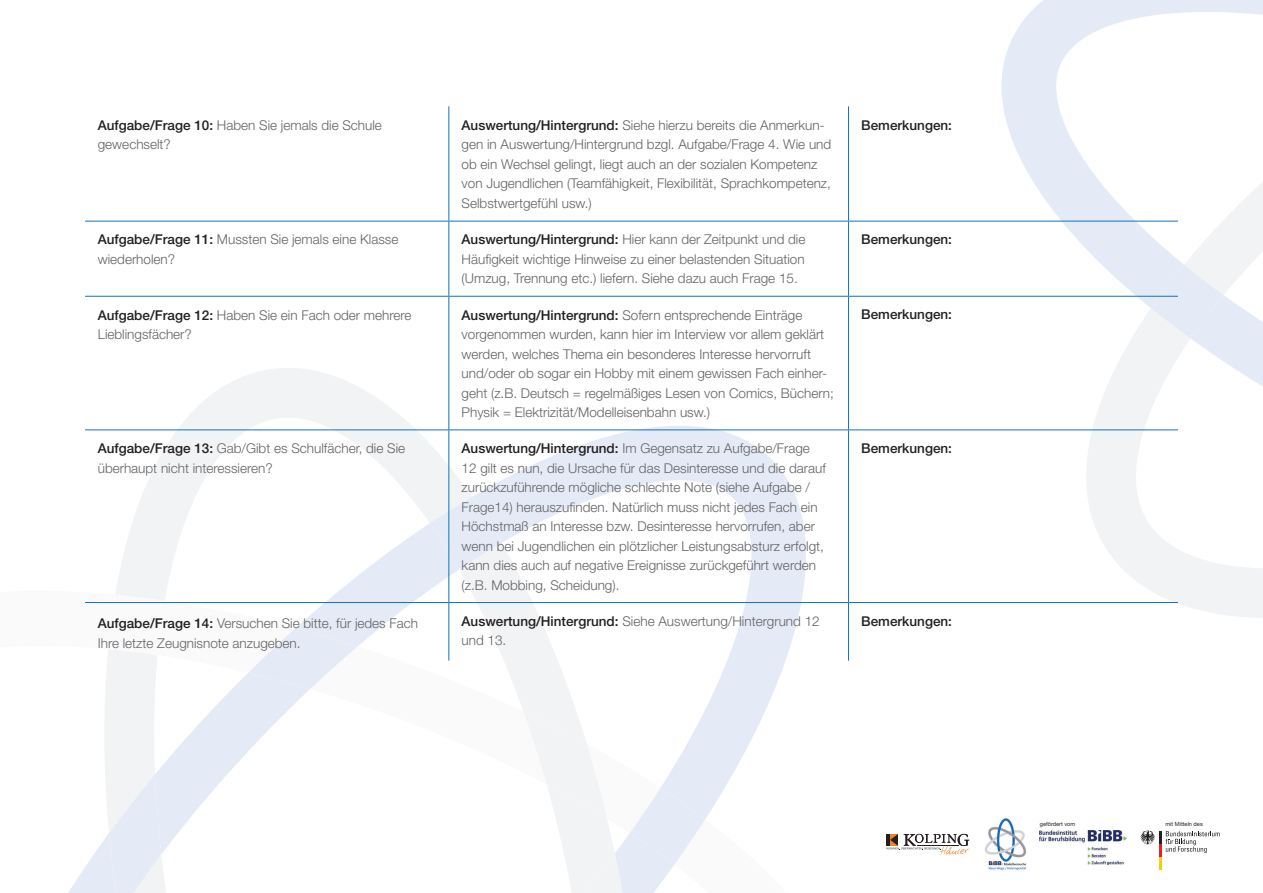
<style>
.page{position:relative;width:1263px;height:893px;background:#fff}
.page>*{position:absolute;margin:0;border:0;box-sizing:border-box;transform-origin:0 0}
.t1{font:300 13.5px/19.5px "Helvetica Neue";color:#636366}
.t2{font:500 13.5px "Helvetica Neue";color:#231f20}
.t3{font:5.7px "Helvetica Neue";color:#231f20}
.s1{font-weight:500;color:#231f20}
</style>
<div class="page">
<svg style="left:1079px;top:309px;width:184px;height:309px"></svg>
<svg style="left:1184px;top:308px;width:79px;height:79px"></svg>
<svg style="left:984px;top:0;width:279px;height:308px"></svg>
<div style="left:1151px;top:265px;width:72px;height:74px;background:linear-gradient(to right,#e5ebf5,#e8edf6);border-radius:32px"></div>
<svg style="left:115px;top:368px;width:357px;height:155px"></svg>
<svg style="left:472px;top:426px;width:346px;height:232px;fill:#e5ebf6"></svg>
<div style="left:430px;top:497px;width:72px;height:72px;background:linear-gradient(to right,#eff1f5,#e2e9f6);border-radius:28px"></div>
<svg style="left:68px;top:523px;width:718px;height:370px"></svg>
<img style="left:1039px;top:831px;width:87px;height:33px">
<svg style="left:1140px;top:830px;width:80px;height:40px"></svg>
<img style="left:985px;top:818px;width:42px;height:53px">
<svg style="left:886px;top:834px;width:84px;height:22px"></svg>
<hr style="left:448px;top:106px;width:1px;height:115px;background:#1074bc">
<hr style="left:848px;top:106px;width:1px;height:115px;background:#1074bc">
<hr style="left:85px;top:221px;width:364px;height:1px;background:#1074bc">
<hr style="left:449px;top:221px;width:399px;height:1px;background:#1074bc">
<hr style="left:448px;top:221px;width:1px;height:75px;background:#1074bc">
<hr style="left:848px;top:221px;width:330px;height:1px;background:#1074bc">
<hr style="left:848px;top:221px;width:1px;height:75px;background:#1074bc">
<hr style="left:85px;top:296px;width:364px;height:1px;background:#1074bc">
<hr style="left:449px;top:296px;width:399px;height:1px;background:#1074bc">
<hr style="left:448px;top:297px;width:1px;height:132px;background:#1074bc">
<hr style="left:848px;top:296px;width:330px;height:1px;background:#1074bc">
<hr style="left:848px;top:297px;width:1px;height:132px;background:#1074bc">
<hr style="left:85px;top:429px;width:364px;height:1px;background:#1074bc">
<hr style="left:449px;top:429px;width:399px;height:1px;background:#1074bc">
<hr style="left:448px;top:430px;width:1px;height:172px;background:#1074bc">
<hr style="left:848px;top:429px;width:330px;height:1px;background:#1074bc">
<hr style="left:848px;top:430px;width:1px;height:172px;background:#1074bc">
<hr style="left:448px;top:603px;width:1px;height:58px;background:#1074bc">
<hr style="left:848px;top:603px;width:1px;height:58px;background:#1074bc">
<hr style="left:85px;top:602px;width:364px;height:1px;background:#1074bc">
<hr style="left:449px;top:602px;width:399px;height:1px;background:#1074bc">
<hr style="left:848px;top:602px;width:330px;height:1px;background:#1074bc">
<p class="t1" style="left:98px;top:115px;width:286px"><span class="s1">Aufgabe/Frage 10:</span> Haben Sie jemals die Schule gewechselt?</p>
<p class="t1" style="left:462px;top:115px;width:371px"><span class="s1">Auswertung/Hintergrund:</span> Siehe hierzu bereits die Anmerkun&shy;gen in Auswertung/Hintergrund bzgl. Aufgabe/Frage 4. Wie und ob ein Wechsel gelingt, liegt auch an der sozialen Kompetenz von Jugendlichen (Teamfähigkeit, Flexibilität, Sprachkompetenz, Selbstwertgefühl usw.)</p>
<p class="t2" style="left:861px;top:117px;width:92px">Bemerkungen:</p>
<p class="t1" style="left:98px;top:230px;width:302px"><span class="s1">Aufgabe/Frage 11:</span> Mussten Sie jemals eine Klasse wiederholen?</p>
<p class="t1" style="left:462px;top:230px;width:345px;text-align:justify"><span class="s1">Auswertung/Hintergrund:</span> Hier kann der Zeitpunkt und die Häufigkeit wichtige Hinweise zu einer belastenden Situation (Umzug, Trennung etc.) liefern. Siehe dazu auch Frage 15.</p>
<p class="t2" style="left:861px;top:231px;width:92px">Bemerkungen:</p>
<p class="t1" style="left:98px;top:305px;width:315px"><span class="s1">Aufgabe/Frage 12:</span> Haben Sie ein Fach oder mehrere<br>Lieblingsfächer?</p>
<p class="t1" style="left:462px;top:305px;width:374px"><span class="s1">Auswertung/Hintergrund:</span> Sofern entsprechende Einträge vorgenommen wurden, kann hier im Interview vor allem geklärt werden, welches Thema ein besonderes Interesse hervorruft und/oder ob sogar ein Hobby mit einem gewissen Fach einher&shy;geht (z.B. Deutsch = regelmäßiges Lesen von Comics, Büchern; Physik = Elektrizität/Modelleisenbahn usw.)</p>
<p class="t2" style="left:861px;top:307px;width:92px">Bemerkungen:</p>
<p class="t1" style="left:98px;top:438px;width:309px"><span class="s1">Aufgabe/Frage 13:</span> Gab/Gibt es Schulfächer, die Sie überhaupt nicht interessieren?</p>
<p class="t1" style="left:462px;top:438px;width:366px"><span class="s1">Auswertung/Hintergrund:</span> Im Gegensatz zu Aufgabe/Frage 12 gilt es nun, die Ursache für das Desinteresse und die darauf zurückzuführende mögliche schlechte Note (siehe Aufgabe / Frage14) herauszufinden. Natürlich muss nicht jedes Fach ein Höchstmaß an Interesse bzw. Desinteresse hervorrufen, aber wenn bei Jugendlichen ein plötzlicher Leistungsabsturz erfolgt, kann dies auch auf negative Ereignisse zurückgeführt werden (z.B. Mobbing, Scheidung).</p>
<p class="t2" style="left:861px;top:440px;width:92px">Bemerkungen:</p>
<p class="t1" style="left:98px;top:613px;width:322px"><span class="s1">Aufgabe/Frage 14:</span> Versuchen Sie bitte, für jedes Fach<br>Ihre letzte Zeugnisnote anzugeben.</p>
<p class="t1" style="left:462px;top:611px;width:360px"><span class="s1">Auswertung/Hintergrund:</span> Siehe Auswertung/Hintergrund 12 und 13.</p>
<p class="t2" style="left:861px;top:613px;width:92px">Bemerkungen:</p>
<p class="t3" style="left:1040px;top:821px;width:37px">gefördert vom</p>
<p class="t3" style="left:1165px;top:821px;width:39px">mit Mitteln des</p>
</div>
